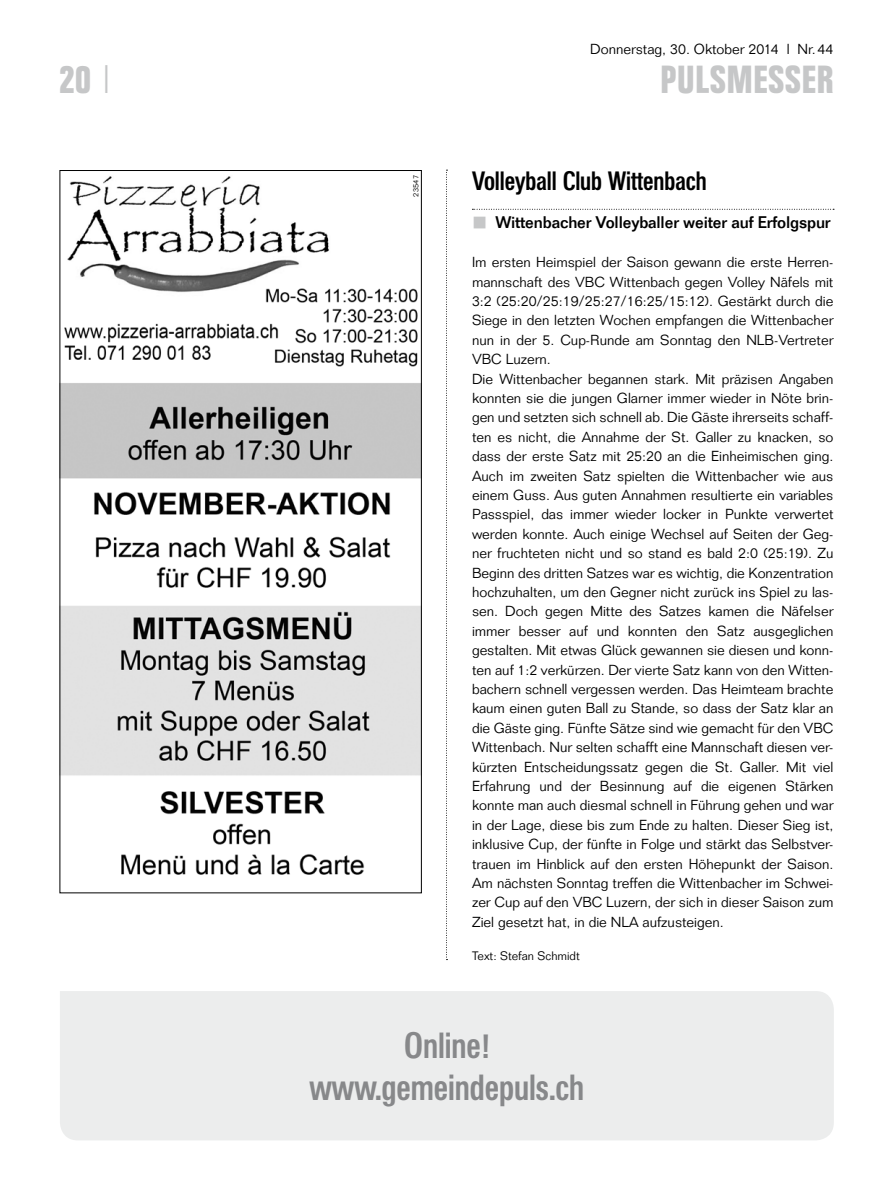
<style>
.page{position:relative;width:893px;height:1191px;background:#fff}
.page>*{position:absolute;margin:0;border:0;box-sizing:border-box;transform-origin:0 0}
.t1{font:700 39px "Folio Condensed BQ";letter-spacing:.03em;color:#c6c7c8}
.t2{font:500 36px/42px "Folio Condensed BQ";color:#87888a;text-align:center}
.t3{font:500 26.25px "Folio Condensed BQ";color:#000}
.t4{font:500 16.5px "Folio";letter-spacing:-.01em;color:#000}
.t5{font:300 14.25px/19.4px "Folio";color:#000}
.t6{font:300 12px "Folio";color:#000}
.t7{font:300 7.5px "Folio";letter-spacing:.02em;color:#000}
.s1{font-family:"Folio";font-weight:300}
</style>
<div class="page">
<svg style="left:446px;top:170px;width:1px;height:790px"></svg>
<svg style="left:472px;top:209px;width:362px;height:1px"></svg>
<img style="left:62px;top:176px;width:358px;height:699px">
<div style="left:60px;top:991px;width:774px;height:149px;background:#eceded"></div>
<h1 class="t1" style="left:60px;top:58px;width:53px">20 <span class="s1">|</span></h1>
<p class="t7" style="left:411px;top:196px;width:23px;rotate:-90deg">23547</p>
<p class="t5" style="left:590px;top:39px;width:245px">Donnerstag, 30. Oktober 2014 l Nr.44</p>
<h1 class="t1" style="left:661px;top:58px;width:174px">PULSMESSER</h1>
<h3 class="t3" style="left:472px;top:166px;width:236px">Volleyball Club Wittenbach</h3>
<p class="t4" style="left:495px;top:213px;width:337px">Wittenbacher Volleyballer weiter auf Erfolgspur</p>
<p class="t5" style="left:472px;top:252px;width:363px">Im ersten Heimspiel der Saison gewann die erste Herren&shy;mannschaft des VBC Wittenbach gegen Volley Näfels mit 3:2 (25:20/25:19/25:27/16:25/15:12). Gestärkt durch die Siege in den letzten Wochen empfangen die Wittenbacher nun in der 5. Cup-Runde am Sonntag den NLB-Vertreter VBC Luzern.<br>Die Wittenbacher begannen stark. Mit präzisen Angaben konnten sie die jungen Glarner immer wieder in Nöte brin&shy;gen und setzten sich schnell ab. Die Gäste ihrerseits schaff&shy;ten es nicht, die Annahme der St. Galler zu knacken, so dass der erste Satz mit 25:20 an die Einheimischen ging.<br>Auch im zweiten Satz spielten die Wittenbacher wie aus einem Guss. Aus guten Annahmen resultierte ein variables Passspiel, das immer wieder locker in Punkte verwertet werden konnte. Auch einige Wechsel auf Seiten der Geg&shy;ner fruchteten nicht und so stand es bald 2:0 (25:19). Zu Beginn des dritten Satzes war es wichtig, die Konzentration hochzuhalten, um den Gegner nicht zurück ins Spiel zu las&shy;sen. Doch gegen Mitte des Satzes kamen die Näfelser immer besser auf und konnten den Satz ausgeglichen gestalten. Mit etwas Glück gewannen sie diesen und konn&shy;ten auf 1:2 verkürzen. Der vierte Satz kann von den Witten&shy;bachern schnell vergessen werden. Das Heimteam brachte kaum einen guten Ball zu Stande, so dass der Satz klar an die Gäste ging. Fünfte Sätze sind wie gemacht für den VBC Wittenbach. Nur selten schafft eine Mannschaft diesen ver&shy;kürzten Entscheidungssatz gegen die St. Galler. Mit viel Erfahrung und der Besinnung auf die eigenen Stärken konnte man auch diesmal schnell in Führung gehen und war in der Lage, diese bis zum Ende zu halten. Dieser Sieg ist, inklusive Cup, der fünfte in Folge und stärkt das Selbstver&shy;trauen im Hinblick auf den ersten Höhepunkt der Saison.<br>Am nächsten Sonntag treffen die Wittenbacher im Schwei&shy;zer Cup auf den VBC Luzern, der sich in dieser Saison zum Ziel gesetzt hat, in die NLA aufzusteigen.</p>
<p class="t6" style="left:472px;top:948px;width:109px">Text: Stefan Schmidt</p>
<h2 class="t2" style="left:309px;top:1025px;width:276px">Online! www.gemeindepuls.ch</h2>
</div>
